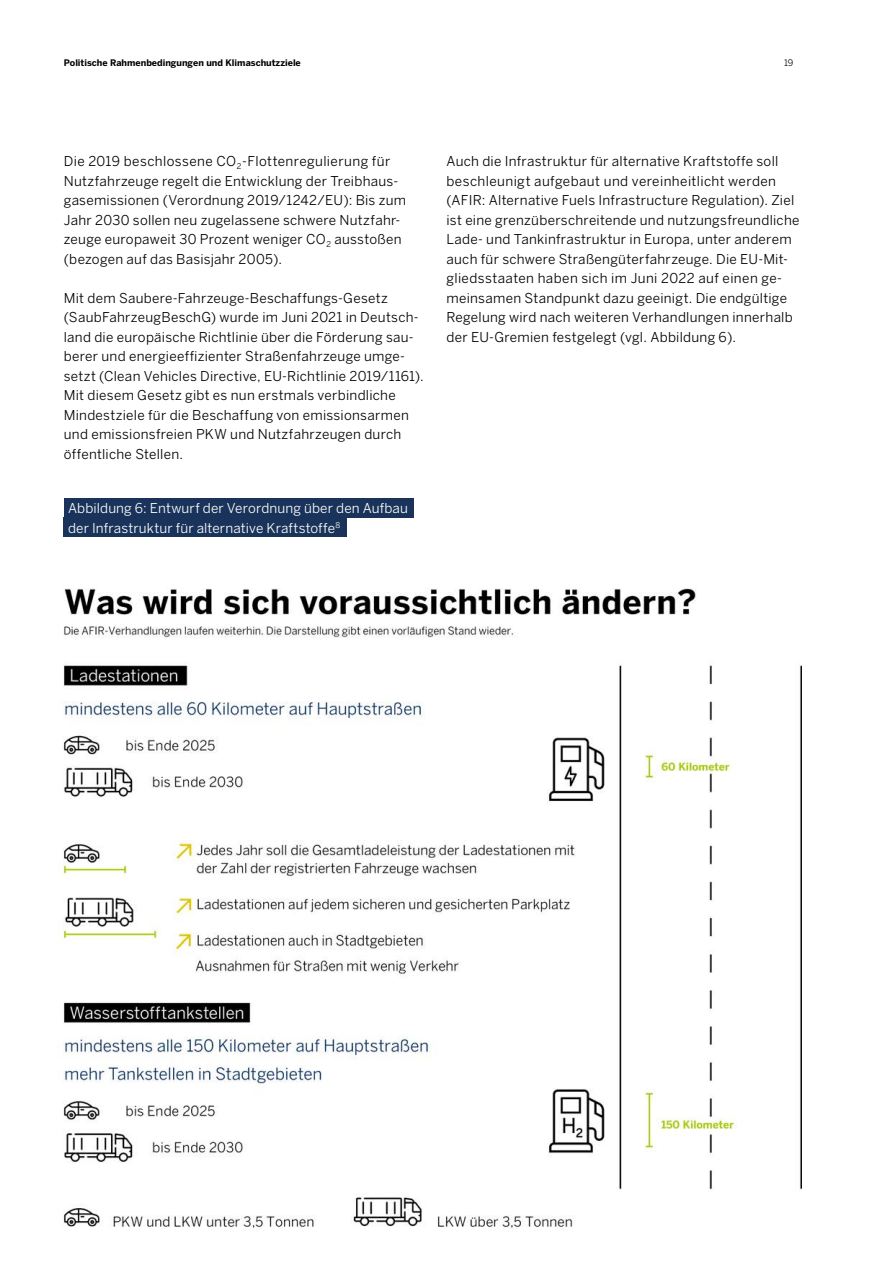
<style>
.page{position:relative;width:893px;height:1263px;background:#fff}
.page>*{position:absolute;margin:0;border:0;box-sizing:border-box;transform-origin:0 0}
.P_-_Fließtext{font:13.5px/19.5px "Benton Sans";letter-spacing:.02em;color:#000}
.t1{font:13.5px/19.5px "Benton Sans";letter-spacing:.01em;color:#fff}
.t2{font:700 9px "Benton Sans";color:#000}
.t3{font:9px "Benton Sans";color:#000}
</style>
<div class="page">
<div style="left:64px;top:498px;width:349px;height:19px;background:#1a335b"></div>
<div style="left:64px;top:517px;width:283px;height:20px;background:#1a335b"></div>
<img style="left:57px;top:589px;width:744px;height:640px">
<p class="t2" style="left:64px;top:57px;width:239px">Politische Rahmenbedingungen und Klimaschutzziele</p>
<p class="t3" style="left:784px;top:57px;width:11px">19</p>
<p class="P_-_Fließtext" style="left:64px;top:151px;width:344px">Die 2019 beschlossene CO<sub>2</sub>-Flottenregulierung für Nutzfahrzeuge regelt die Entwicklung der Treibhaus&shy;gasemissionen (Verordnung 2019/1242/EU): Bis zum Jahr 2030 sollen neu zugelassene schwere Nutzfahr&shy;zeuge europaweit 30 Prozent weniger CO<sub>2</sub> ausstoßen (bezogen auf das Basisjahr 2005).</p>
<p class="P_-_Fließtext" style="left:64px;top:288px;width:361px">Mit dem Saubere-Fahrzeuge-Beschaffungs-Gesetz (SaubFahrzeugBeschG) wurde im Juni 2021 in Deutsch&shy;land die europäische Richtlinie über die Förderung sau&shy;berer und energieeffizienter Straßenfahrzeuge umge&shy;setzt (Clean Vehicles Directive, EU-Richtlinie 2019/1161).<br>Mit diesem Gesetz gibt es nun erstmals verbindliche Mindestziele für die Beschaffung von emissionsarmen und emissionsfreien PKW und Nutzfahrzeugen durch öffentliche Stellen.</p>
<p class="t1" style="left:68px;top:498px;width:341px">Abbildung 6: Entwurf der Verordnung über den Aufbau der Infrastruktur für alternative Kraftstoffe<sup>8</sup></p>
<p class="P_-_Fließtext" style="left:446px;top:151px;width:355px">Auch die Infrastruktur für alternative Kraftstoffe soll beschleunigt aufgebaut und vereinheitlicht werden (AFIR: Alternative Fuels Infrastructure Regulation). Ziel ist eine grenzüberschreitende und nutzungsfreundliche Lade- und Tankinfrastruktur in Europa, unter anderem auch für schwere Straßengüterfahrzeuge. Die EU-Mit&shy;gliedsstaaten haben sich im Juni 2022 auf einen ge&shy;meinsamen Standpunkt dazu geeinigt. Die endgültige Regelung wird nach weiteren Verhandlungen innerhalb der EU-Gremien festgelegt (vgl. Abbildung 6).</p>
</div>
